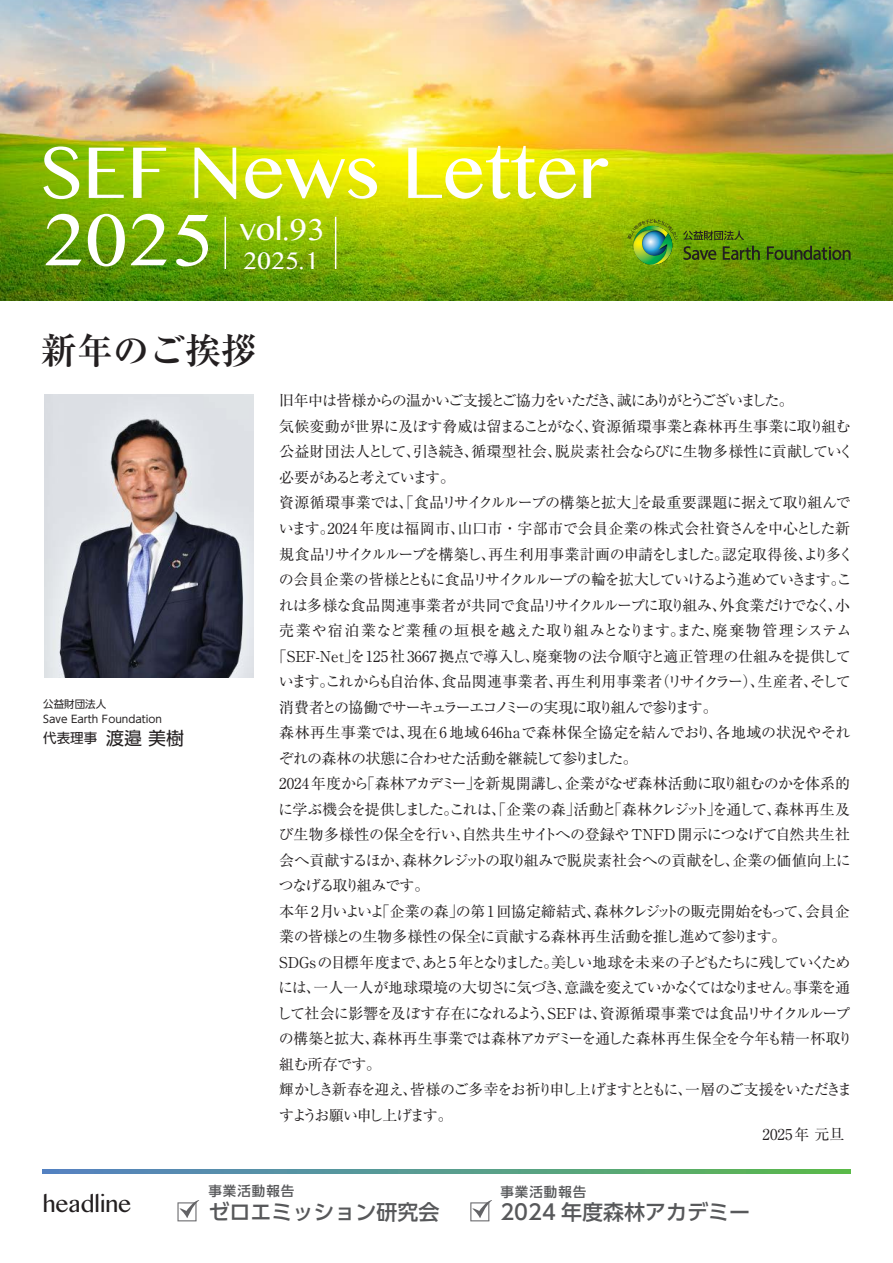
<style>
.page{position:relative;width:893px;height:1263px;background:#fff}
.page>*{position:absolute;margin:0;border:0;box-sizing:border-box;transform-origin:0 0}
.t1{font:87px/67.3px "Khmer MN";color:#fff}
.t2{font:36px "Khmer MN";color:#fff}
.t3{font:700 36px "Ryumin Pro";color:#231f20}
.t4{font:28.5px "Khmer MN";color:#fff}
.t5{font:27px "Khmer MN";color:#231f20}
.t6{font:500 21px "UD Shin Go Pro";color:#57585a}
.t7{font:15px "Ryumin Pro";letter-spacing:-.045em;color:#231f20}
.t8{font:15px "Ryumin Pro";letter-spacing:-.085em;color:#231f20}
.t9{font:15px "Ryumin Pro";color:#231f20}
.t10{font:15px "Ryumin Pro";letter-spacing:-.105em;color:#231f20}
.t11{font:15px "Ryumin Pro";letter-spacing:-.005em;color:#231f20}
.t12{font:15px "Ryumin Pro";letter-spacing:-.1em;color:#231f20}
.t13{font:15px "Ryumin Pro";letter-spacing:-.095em;color:#231f20}
.t14{font:15px "Ryumin Pro";letter-spacing:-.08em;color:#231f20}
.t15{font:15px "Ryumin Pro";letter-spacing:.01em;color:#231f20}
.t16{font:15px "Ryumin Pro";letter-spacing:.03em;color:#231f20}
.t17{font:15px "Ryumin Pro";letter-spacing:-.02em;color:#231f20}
.t18{font:15px "Ryumin Pro";letter-spacing:-.015em;color:#231f20}
.t19{font:15px "Ryumin Pro";letter-spacing:-.11em;color:#231f20}
.t20{font:15px "Ryumin Pro";letter-spacing:.025em;color:#231f20}
.t21{font:15px "Ryumin Pro";letter-spacing:-.14em;color:#231f20}
.t22{font:15px "Ryumin Pro";letter-spacing:-.135em;color:#231f20}
.t23{font:500 13.5px "UD Shin Go Pro";letter-spacing:.075em;color:#57585a}
.t24{font:13.5px "UD Shin Go Pro";color:#231f20}
.t25{font:10.5px/15px "UD Shin Go Pro";color:#231f20}
.s1{font-size:18px}
</style>
<div class="page">
<img style="left:0;top:0;width:893px;height:301px">
<svg style="left:767px;top:246px;width:84px;height:14px"></svg>
<img style="left:627px;top:219px;width:133px;height:46px">
<hr style="left:225px;top:217px;width:1px;height:52px;background:#fff">
<hr style="left:335px;top:217px;width:1px;height:52px;background:#fff">
<svg style="left:470px;top:1200px;width:22px;height:21px"></svg>
<svg style="left:177px;top:1200px;width:22px;height:21px"></svg>
<img style="left:44px;top:394px;width:209px;height:283px">
<svg style="left:43px;top:1169px;width:807px;height:5px;background:#579d8a"></svg>
<h1 class="t1" style="left:42px;top:134px;width:568px">SEF News Letter<br>2025</h1>
<h2 class="t2" style="left:240px;top:206px;width:86px">vol.93</h2>
<h3 class="t4" style="left:243px;top:242px;width:77px">2025.1</h3>
<h2 class="t3" style="left:41px;top:321px;width:217px">新年のご挨拶</h2>
<p class="t25" style="left:43px;top:696px;width:120px">公益財団法人<br>Save Earth Foundation</p>
<p class="t24" style="left:43px;top:727px;width:142px">代表理事 <span class="s1">渡邉美樹</span></p>
<p class="t19" style="left:279px;top:389px;width:516px">旧年中は皆様からの温かいご支援とご協力をいただき、誠にありがとうございました。</p>
<p class="t17" style="left:279px;top:415px;width:573px">気候変動が世界に及ぼす脅威は留まることがなく、資源循環事業と森林再生事業に取り組む</p>
<p class="t15" style="left:279px;top:440px;width:576px">公益財団法人として、引き続き、循環型社会、脱炭素社会ならびに生物多様性に貢献していく</p>
<p class="t21" style="left:279px;top:466px;width:177px">必要があると考えています。</p>
<p class="t7" style="left:279px;top:491px;width:573px">資源循環事業では、「食品リサイクルループの構築と拡大」を最重要課題に据えて取り組んで</p>
<p class="t9" style="left:279px;top:517px;width:573px">います。2024年度は福岡市、山口市・宇部市で会員企業の株式会社資さんを中心とした新</p>
<p class="t8" style="left:279px;top:542px;width:576px">規食品リサイクルループを構築し、再生利用事業計画の申請をしました。認定取得後、より多く</p>
<p class="t13" style="left:279px;top:568px;width:574px">の会員企業の皆様とともに食品リサイクルループの輪を拡大していけるよう進めていきます。こ</p>
<p class="t7" style="left:279px;top:593px;width:573px">れは多様な食品関連事業者が共同で食品リサイクルループに取り組み、外食業だけでなく、小</p>
<p class="t20" style="left:279px;top:619px;width:574px">売業や宿泊業など業種の垣根を越えた取り組みとなります。また、廃棄物管理システム</p>
<p class="t9" style="left:272px;top:644px;width:581px">「SEF-Net」を125社3667拠点で導入し、廃棄物の法令順守と適正管理の仕組みを提供して</p>
<p class="t11" style="left:279px;top:670px;width:574px">います。これからも自治体、食品関連事業者、再生利用事業者（リサイクラー）、生産者、そして</p>
<p class="t12" style="left:279px;top:695px;width:440px">消費者との協働でサーキュラーエコノミーの実現に取り組んで参ります。</p>
<p class="t16" style="left:279px;top:721px;width:573px">森林再生事業では、現在6地域646haで森林保全協定を結んでおり、各地域の状況やそれ</p>
<p class="t7" style="left:279px;top:746px;width:361px">ぞれの森林の状態に合わせた活動を継続して参りました。</p>
<p class="t7" style="left:279px;top:772px;width:572px">2024 年度から「森林アカデミー」を新規開講し、企業がなぜ森林活動に取り組むのかを体系的</p>
<p class="t8" style="left:278px;top:797px;width:573px">に学ぶ機会を提供しました。これは、「企業の森」活動と「森林クレジット」を通して、森林再生及</p>
<p class="t18" style="left:278px;top:823px;width:573px">び生物多様性の保全を行い、自然共生サイトへの登録やTNFD開示につなげて自然共生社</p>
<p class="t7" style="left:279px;top:848px;width:573px">会へ貢献するほか、森林クレジットの取り組みで脱炭素社会への貢献をし、企業の価値向上に</p>
<p class="t12" style="left:279px;top:874px;width:152px">つなげる取り組みです。</p>
<p class="t7" style="left:279px;top:899px;width:572px">本年 2月いよいよ「企業の森」の第 1回協定締結式、森林クレジットの販売開始をもって、会員企</p>
<p class="t7" style="left:279px;top:925px;width:509px">業の皆様との生物多様性の保全に貢献する森林再生活動を推し進めて参ります。</p>
<p class="t10" style="left:279px;top:950px;width:573px">SDGs の目標年度まで、あと5 年となりました。美しい地球を未来の子どもたちに残していくため</p>
<p class="t8" style="left:278px;top:976px;width:573px">には、一人一人が地球環境の大切さに気づき、意識を変えていかなくてはなりません。事業を通</p>
<p class="t7" style="left:277px;top:1001px;width:575px">して社会に影響を及ぼす存在になれるよう、SEFは、資源循環事業では食品リサイクルループ</p>
<p class="t7" style="left:279px;top:1027px;width:576px">の構築と拡大、森林再生事業では森林アカデミーを通した森林再生保全を今年も精一杯取り</p>
<p class="t7" style="left:279px;top:1052px;width:103px">組む所存です。</p>
<p class="t14" style="left:279px;top:1078px;width:574px">輝かしき新春を迎え、皆様のご多幸をお祈り申し上げますとともに、一層のご支援をいただきま</p>
<p class="t22" style="left:279px;top:1103px;width:175px">すようお願い申し上げます。</p>
<p class="t7" style="left:763px;top:1122px;width:83px">2025年 元旦</p>
<h3 class="t5" style="left:43px;top:1187px;width:90px">headline</h3>
<p class="t23" style="left:208px;top:1180px;width:88px">事業活動報告</p>
<h3 class="t6" style="left:208px;top:1195px;width:233px">ゼロエミッション研究会</h3>
<p class="t23" style="left:500px;top:1181px;width:88px">事業活動報告</p>
<h3 class="t6" style="left:500px;top:1195px;width:251px">2024 年度森林アカデミー</h3>
</div>
